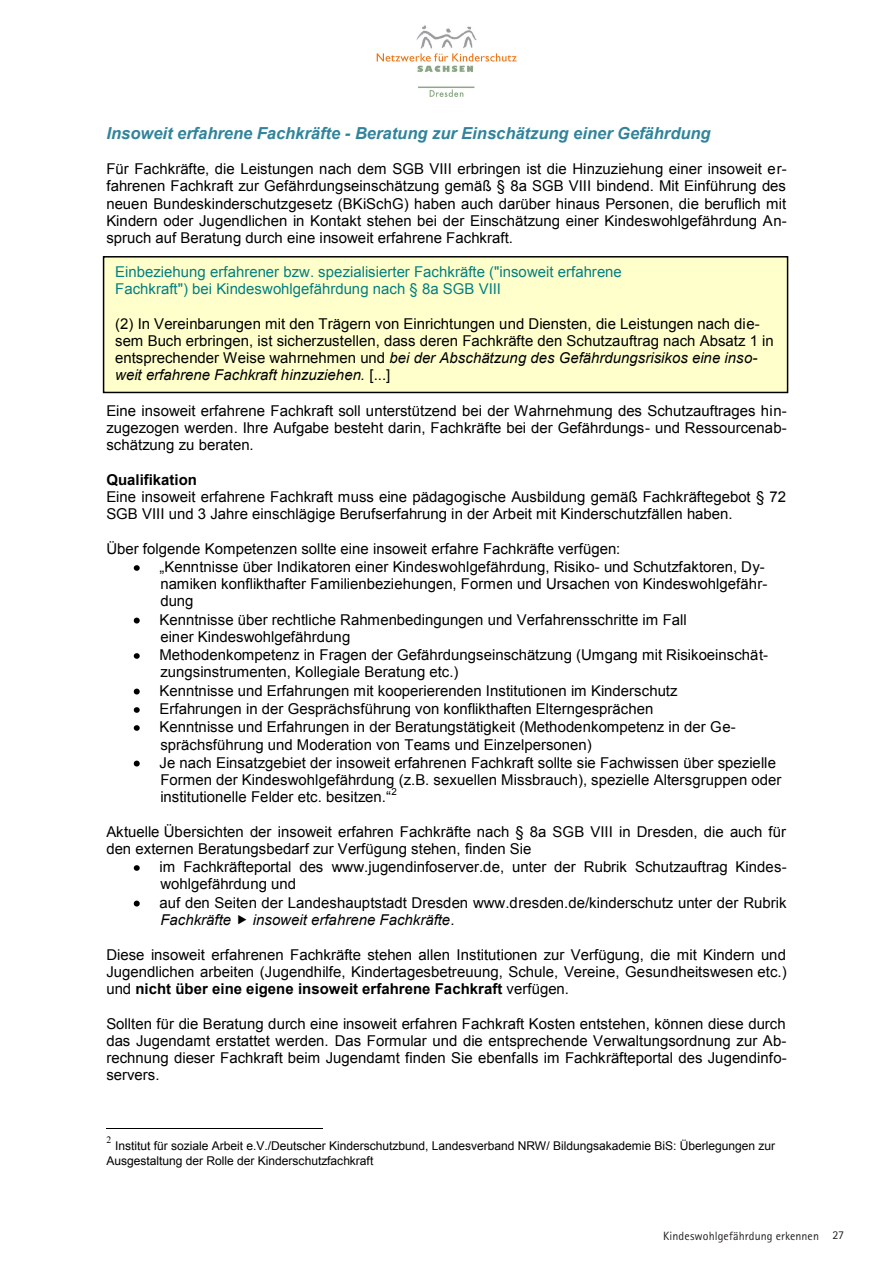
<style>
.page{position:relative;width:893px;height:1263px;background:#fff}
.page>*{position:absolute;margin:0;border:0;box-sizing:border-box;transform-origin:0 0}
.t1{font:italic 700 16.5px "Arial";color:#31849b}
.t2{font:15px/17.2px "Arial";color:#000}
.t3{font:15px/17.2px "Arial";color:#008080}
.t4{font:italic 15px "Arial";color:#000}
.t5{font:15px "Arial";color:#000}
.t6{font:700 15px "Arial";color:#000}
.t7{font:12px/14.7px "Arial";letter-spacing:-.005em;color:#000}
.t8{font:12px "Rotis Sans Serif";letter-spacing:.005em;color:#231f20}
.t9{font:9.75px "Arial";color:#000}
.t10{font:9.75px "Times New Roman";color:#000}
.s1{font-style:italic}
.s2{font-style:inherit}
.s3{font-style:normal}
.s4{font-weight:700}
</style>
<div class="page">
<img style="left:133px;top:565px;width:7px;height:6px">
<img style="left:133px;top:617px;width:7px;height:7px">
<img style="left:133px;top:653px;width:7px;height:6px">
<img style="left:133px;top:688px;width:7px;height:43px">
<img style="left:133px;top:760px;width:7px;height:7px">
<img style="left:133px;top:865px;width:7px;height:6px">
<img style="left:133px;top:900px;width:7px;height:7px">
<hr style="left:106px;top:1128px;width:216px;height:1px;background:#000">
<div style="left:104px;top:257px;width:684px;height:135px;background:#ffc"></div>
<div style="left:103px;top:256px;width:685px;height:137px;border:2px solid #000"></div>
<img style="left:376px;top:25px;width:141px;height:72px">
<p class="t1" style="left:106px;top:122px;width:606px">Insoweit erfahrene Fachkräfte - Beratung zur Einschätzung einer Gefährdung</p>
<p class="t2" style="left:106px;top:160px;width:682px;text-align:justify">Für Fachkräfte, die Leistungen nach dem SGB VIII erbringen ist die Hinzuziehung einer insoweit er&shy;fahrenen Fachkraft zur Gefährdungseinschätzung gemäß § 8a SGB VIII bindend. Mit Einführung des neuen Bundeskinderschutzgesetz (BKiSchG) haben auch darüber hinaus Personen, die beruflich mit Kindern oder Jugendlichen in Kontakt stehen bei der Einschätzung einer Kindeswohlgefährdung An&shy;spruch auf Beratung durch eine insoweit erfahrene Fachkraft.</p>
<p class="t3" style="left:115px;top:263px;width:508px">Einbeziehung erfahrener bzw. spezialisierter Fachkräfte ("insoweit erfahrene<br>Fachkraft") bei Kindeswohlgefährdung nach § 8a SGB VIII</p>
<p class="t2" style="left:115px;top:315px;width:660px">(2) In Vereinbarungen mit den Trägern von Einrichtungen und Diensten, die Leistungen nach die&shy;sem Buch erbringen, ist sicherzustellen, dass deren Fachkräfte den Schutzauftrag nach Absatz 1 in entsprechender Weise wahrnehmen und <span class="s1">bei der Abschätzung des Gefährdungsrisikos eine inso&shy;weit erfahrene Fachkraft hinzuziehen.</span> [...]</p>
<p class="t2" style="left:106px;top:402px;width:682px;text-align:justify">Eine insoweit erfahrene Fachkraft soll unterstützend bei der Wahrnehmung des Schutzauftrages hin&shy;zugezogen werden. Ihre Aufgabe besteht darin, Fachkräfte bei der Gefährdungs- und Ressourcenab&shy;schätzung zu beraten.</p>
<p class="t6" style="left:106px;top:469px;width:92px">Qualifikation</p>
<p class="t2" style="left:106px;top:488px;width:681px">Eine insoweit erfahrene Fachkraft muss eine pädagogische Ausbildung gemäß Fachkräftegebot § 72<br>SGB VIII und 3 Jahre einschlägige Berufserfahrung in der Arbeit mit Kinderschutzfällen haben.</p>
<p class="t2" style="left:160px;top:540px;width:623px;line-height:17.9px;text-indent:-53px">Über folgende Kompetenzen sollte eine insoweit erfahre Fachkräfte verfügen:<br><span class="s2">„Kenntnisse über Indikatoren einer Kindes</span>wohlgefährdung, Risiko- und Schutzfaktoren, Dy&shy;namiken konflikthafter Familienbeziehungen, Formen und Ursachen von Kindeswohlgefähr&shy;dung<br>Kenntnisse über rechtliche Rahmenbedingungen und Verfahrensschritte im Fall<br>einer Kindeswohlgefährdung<br>Methodenkompetenz in Fragen der Gefährdungseinschätzung (Umgang mit Risikoeinschät&shy;zungsinstrumenten, Kollegiale Beratung etc.)<br>Kenntnisse und Erfahrungen mit kooperierenden Institutionen im Kinderschutz<br>Erfahrungen in der Gesprächsführung von konflikthaften Elterngesprächen<br>Kenntnisse und Erfahrungen in der Beratungstätigkeit (Methodenkompetenz in der Ge&shy;sprächsführung und Moderation von Teams und Einzelpersonen)<br>Je nach Einsatzgebiet der insoweit erfahrenen Fachkraft sollte sie Fachwissen über spezielle Formen der Kindeswohlgefährdung (z.B. sexuellen Missbrauch), spezielle Altersgruppen oder</p>
<p class="t5" style="left:160px;top:787px;width:232px">institutionelle Felder etc. besitzen.“</p>
<p class="t9" style="left:392px;top:785px;width:7px">2</p>
<p class="t2" style="left:106px;top:823px;width:681px">Aktuelle Übersichten der insoweit erfahren Fachkräfte nach § 8a SGB VIII in Dresden, die auch für den externen Beratungsbedarf zur Verfügung stehen, finden Sie</p>
<p class="t2" style="left:160px;top:858px;width:629px;line-height:17.7px">im Fachkräfteportal des www.jugendinfoserver.de, unter der Rubrik Schutzauftrag Kindes&shy;wohlgefährdung und<br>auf den Seiten der Landeshauptstadt Dresden www.dresden.de/kinderschutz unter der Rubrik</p>
<p class="t4" style="left:160px;top:910px;width:72px">Fachkräfte</p>
<p class="t4" style="left:253px;top:910px;width:203px">insoweit erfahrene Fachkräfte<span class="s3">.</span></p>
<p class="t2" style="left:106px;top:946px;width:682px;text-align:justify">Diese insoweit erfahrenen Fachkräfte stehen allen Institutionen zur Verfügung, die mit Kindern und Jugendlichen arbeiten (Jugendhilfe, Kindertagesbetreuung, Schule, Vereine, Gesundheitswesen etc.) und <span class="s4">nicht über eine eigene insoweit erfahrene Fachkraft</span> verfügen.</p>
<p class="t2" style="left:106px;top:1015px;width:682px;text-align:justify">Sollten für die Beratung durch eine insoweit erfahren Fachkraft Kosten entstehen, können diese durch das Jugendamt erstattet werden. Das Formular und die entsprechende Verwaltungsordnung zur Ab&shy;rechnung dieser Fachkraft beim Jugendamt finden Sie ebenfalls im Fachkräfteportal des Jugendinfo&shy;servers.</p>
<p class="t10" style="left:106px;top:1134px;width:6px">2</p>
<p class="t7" style="left:106px;top:1139px;width:670px;text-indent:9px">Institut für soziale Arbeit e.V./Deutscher Kinderschutzbund, Landesverband NRW/ Bildungsakademie BiS: Überlegungen zur<br>Ausgestaltung der Rolle der Kinderschutzfachkraft</p>
<p class="t8" style="left:663px;top:1229px;width:157px">Kindeswohlgefährdung erkennen</p>
<p class="t8" style="left:832px;top:1228px;width:13px">27</p>
</div>
